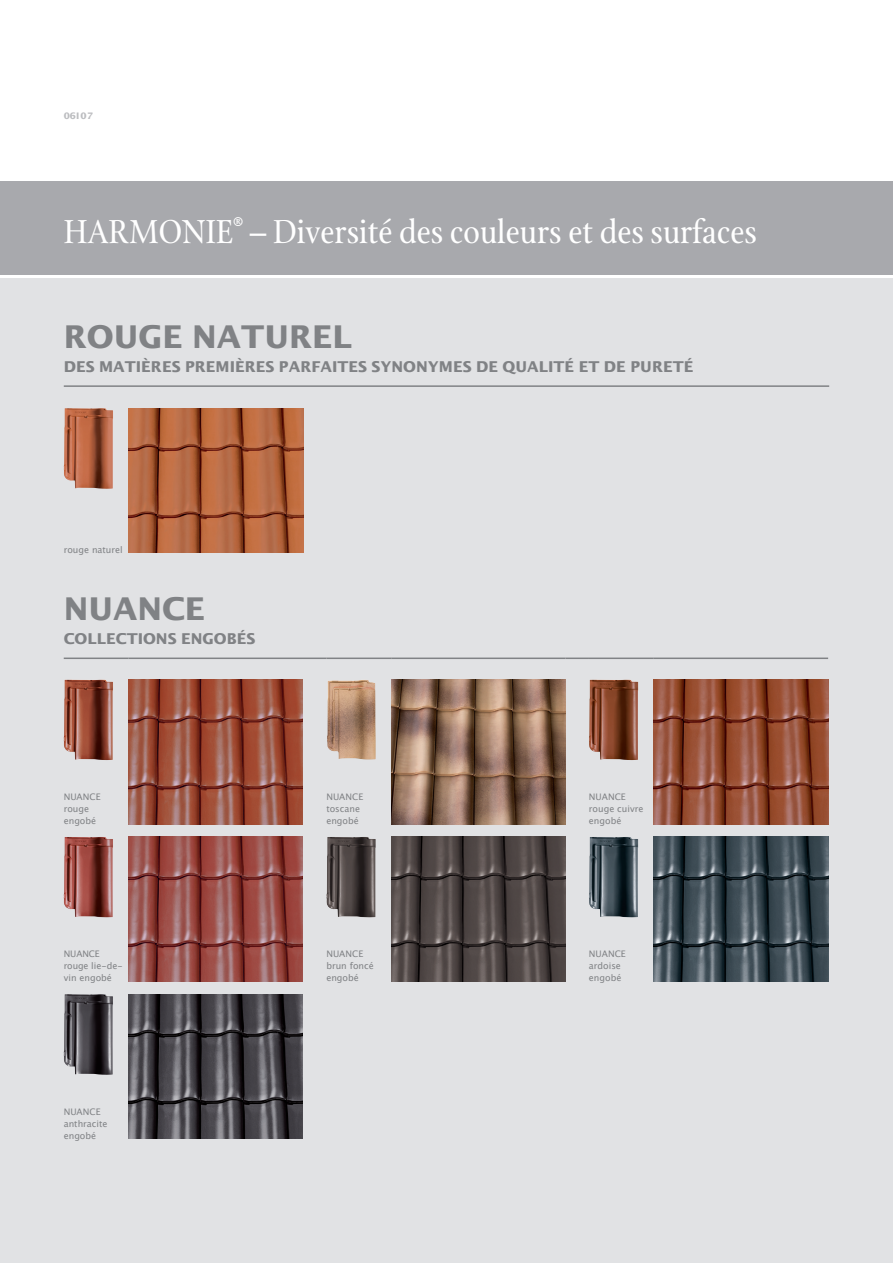
<style>
.page{position:relative;width:893px;height:1263px;background:#fff}
.page>*{position:absolute;margin:0;border:0;box-sizing:border-box;transform-origin:0 0}
.t1{font:36px "Stone Print Std";color:#fff}
.t2{font:700 31.5px "Lucida San";color:#808285}
.t3{font:700 15px "Lucida San";color:#808285}
.t4{font:9px/12px "Lucida San Rom";color:#808285}
.t5{font:700 9px "Lucida San";color:#bcbdc0}
</style>
<div class="page">
<div style="left:0;top:181px;width:893px;height:93px;background:#a8a9ad"></div>
<div style="left:0;top:279px;width:893px;height:984px;background:#e1e2e4"></div>
<hr style="left:64px;top:385px;width:765px;height:2px;background:#808285">
<img style="left:64px;top:408px;width:49px;height:81px">
<img style="left:129px;top:408px;width:174px;height:145px">
<hr style="left:64px;top:657px;width:65px;height:2px;background:#808285">
<hr style="left:129px;top:657px;width:174px;height:2px;background:#808285">
<hr style="left:303px;top:657px;width:23px;height:2px;background:#808285">
<hr style="left:326px;top:657px;width:65px;height:2px;background:#808285">
<hr style="left:391px;top:657px;width:175px;height:2px;background:#808285">
<hr style="left:566px;top:657px;width:23px;height:2px;background:#808285">
<hr style="left:589px;top:657px;width:65px;height:2px;background:#808285">
<hr style="left:654px;top:657px;width:174px;height:2px;background:#808285">
<img style="left:64px;top:679px;width:49px;height:81px">
<img style="left:129px;top:679px;width:174px;height:145px">
<img style="left:327px;top:680px;width:49px;height:79px">
<img style="left:391px;top:679px;width:175px;height:145px">
<img style="left:589px;top:679px;width:49px;height:81px">
<img style="left:654px;top:679px;width:174px;height:145px">
<img style="left:64px;top:837px;width:49px;height:80px">
<img style="left:129px;top:837px;width:174px;height:144px">
<img style="left:326px;top:837px;width:50px;height:80px">
<img style="left:391px;top:837px;width:175px;height:144px">
<img style="left:589px;top:837px;width:49px;height:80px">
<img style="left:654px;top:837px;width:174px;height:144px">
<img style="left:64px;top:994px;width:49px;height:81px">
<img style="left:129px;top:994px;width:174px;height:145px">
<p class="t5" style="left:64px;top:110px;width:31px">06I07</p>
<h1 class="t1" style="left:64px;top:210px;width:695px">HARMONIE<sup>®</sup> – Diversité des couleurs et des surfaces</h1>
<h2 class="t2" style="left:64px;top:316px;width:290px">ROUGE NATUREL</h2>
<h3 class="t3" style="left:64px;top:356px;width:631px">DES MATIÈRES PREMIÈRES PARFAITES SYNONYMES DE QUALITÉ ET DE PURETÉ</h3>
<p class="t4" style="left:64px;top:544px;width:61px">rouge naturel</p>
<h2 class="t2" style="left:64px;top:588px;width:143px">NUANCE</h2>
<h3 class="t3" style="left:64px;top:628px;width:193px">COLLECTIONS ENGOBÉS</h3>
<p class="t4" style="left:64px;top:791px;width:38px">NUANCE rouge engobé</p>
<p class="t4" style="left:326px;top:791px;width:38px">NUANCE toscane engobé</p>
<p class="t4" style="left:589px;top:791px;width:56px">NUANCE rouge cuivre engobé</p>
<p class="t4" style="left:64px;top:948px;width:60px">NUANCE rouge lie-de&shy;vin engobé</p>
<p class="t4" style="left:326px;top:948px;width:49px">NUANCE brun foncé engobé</p>
<p class="t4" style="left:589px;top:948px;width:38px">NUANCE ardoise engobé</p>
<p class="t4" style="left:64px;top:1106px;width:45px">NUANCE anthracite engobé</p>
</div>
